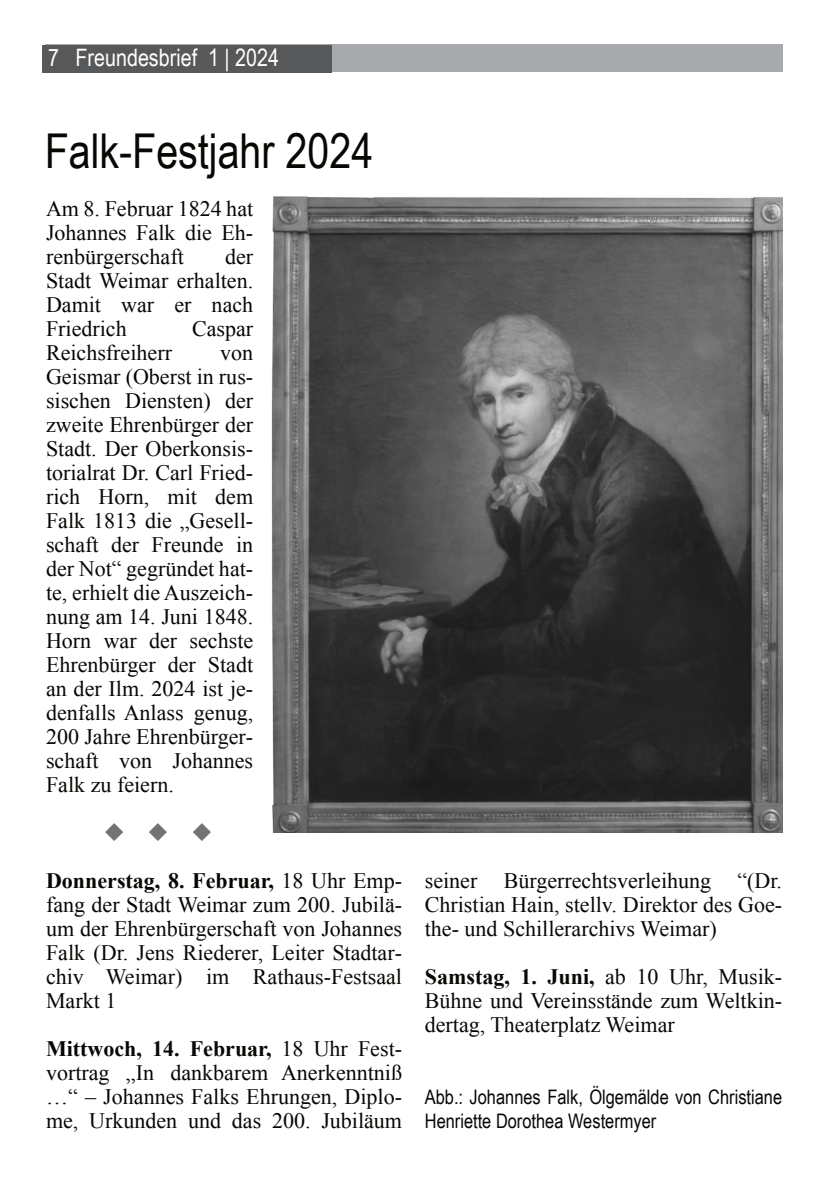
<style>
.page{position:relative;width:840px;height:1191px;background:#fff}
.page>*{position:absolute;margin:0;border:0;box-sizing:border-box;transform-origin:0 0}
.t1{font:48px "Arial Narrow";color:#080704}
.t2{font:24px "Arial Narrow";color:#fff}
.t3{font:22px/24px "Times New Roman";color:#080704;text-align:justify}
.t4{font:22px "Wingdings";color:#757372}
.t5{font:20px/24px "Arial Narrow";color:#080704}
.s1{font-weight:700}
</style>
<div class="page">
<div style="left:45px;top:45px;width:737px;height:27px;background:#a8a9ad"></div>
<div style="left:42px;top:46px;width:289px;height:27px;background:#57585a"></div>
<img style="left:271px;top:197px;width:510px;height:635px">
<p class="t2" style="left:48px;top:49px;width:232px">7 Freundesbrief 1 | 2024</p>
<h1 class="t1" style="left:45px;top:133px;width:330px">Falk-Festjahr 2024</h1>
<p class="t3" style="left:46px;top:199px;width:208px">Am 8. Februar 1824 hat Johannes Falk die Eh&shy;renbürgerschaft</p>
<p class="t3" style="left:46px;top:247px;width:208px;text-indent:179px">der Stadt Weimar erhalten.<br>Damit war er nach Friedrich</p>
<p class="t3" style="left:192px;top:319px;width:63px">Caspar</p>
<p class="t3" style="left:46px;top:343px;width:127px">Reichsfreiherr</p>
<p class="t3" style="left:46px;top:343px;width:208px;text-indent:174px">von Geismar (Oberst in rus&shy;sischen Diensten) der zweite Ehrenbürger der Stadt. Der Oberkonsis&shy;torialrat Dr. Carl Fried&shy;rich Horn, mit dem Falk 1813 die „Gesell&shy;schaft der Freunde in der Not“ gegründet hat&shy;te, erhielt die Auszeich&shy;nung am 14. Juni 1848.<br>Horn war der sechste Ehrenbürger der Stadt an der Ilm. 2024 ist je&shy;denfalls Anlass genug, 200 Jahre Ehrenbürger&shy;schaft von Johannes Falk zu feiern.</p>
<p class="t4" style="left:103px;top:823px;width:111px">◆◆◆</p>
<p class="t3" style="left:46px;top:871px;width:357px"><span class="s1">Donnerstag, 8. Februar,</span> 18 Uhr Emp&shy;fang der Stadt Weimar zum 200. Jubilä&shy;um der Ehrenbürgerschaft von Johannes Falk (Dr. Jens Riederer, Leiter Stadtar&shy;chiv Weimar) im Rathaus-Festsaal Markt 1</p>
<p class="t3" style="left:46px;top:1039px;width:357px"><span class="s1">Mittwoch, 14. Februar,</span> 18 Uhr Fest&shy;vortrag „In dankbarem Anerkenntniß …“ – Johannes Falks Ehrungen, Diplo&shy;me, Urkunden und das 200. Jubiläum</p>
<p class="t3" style="left:424px;top:871px;width:358px">seiner Bürgerrechtsverleihung “(Dr.<br>Christian Hain, stellv. Direktor des Goe&shy;the- und Schillerarchivs Weimar)</p>
<p class="t3" style="left:424px;top:967px;width:358px"><span class="s1">Samstag, 1. Juni,</span> ab 10 Uhr, Musik-Bühne und Vereinsstände zum Weltkin&shy;dertag, Theaterplatz Weimar</p>
<p class="t5" style="left:424px;top:1087px;width:358px">Abb.: Johannes Falk, Ölgemälde von Christiane<br>Henriette Dorothea Westermyer</p>
</div>
